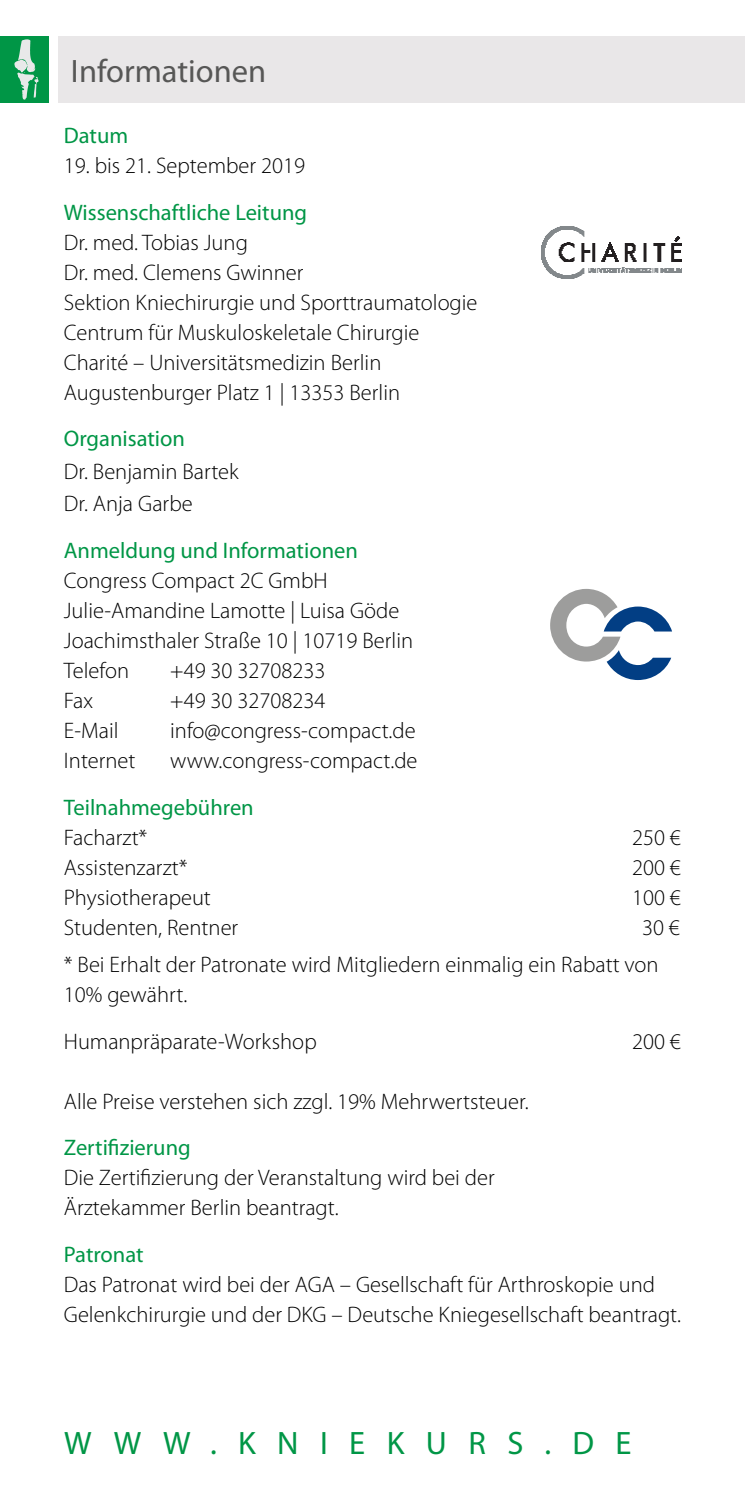
<style>
.page{position:relative;width:745px;height:1489px;background:#fff}
.page>*{position:absolute;margin:0;border:0;box-sizing:border-box;transform-origin:0 0}
.t1{font:32.5px "Myriad Pro";letter-spacing:.66em;color:#009646}
.t2{font:32.5px "Myriad Pro";color:#575756}
.t3{font:300 22.5px/30px "Myriad Pro";color:#000}
.t4{font:22.5px "Myriad Pro";color:#009646}
</style>
<div class="page">
<svg style="left:550px;top:589px;width:121px;height:91px"></svg>
<img style="left:541px;top:227px;width:139px;height:51px">
<div style="left:58px;top:36px;width:686px;height:66px;background:#e9e7e8"></div>
<div style="left:0;top:36px;width:48px;height:66px;background:#009646"></div>
<svg style="left:14px;top:39px;width:24px;height:61px"></svg>
<h1 class="t2" style="left:71px;top:51px;width:196px">Informationen</h1>
<p class="t4" style="left:64px;top:121px;width:66px">Datum</p>
<p class="t3" style="left:64px;top:150px;width:242px">19. bis 21. September 2019</p>
<p class="t4" style="left:64px;top:198px;width:245px">Wissenschaftliche Leitung</p>
<p class="t3" style="left:64px;top:227px;width:415px">Dr. med. Tobias Jung<br>Dr. med. Clemens Gwinner<br>Sektion Kniechirurgie und Sporttraumatologie Centrum für Muskuloskeletale Chirurgie Charité – Universitätsmedizin Berlin Augustenburger Platz 1 | 13353 Berlin</p>
<p class="t4" style="left:64px;top:425px;width:123px">Organisation</p>
<p class="t3" style="left:64px;top:455px;width:176px;line-height:32.5px">Dr. Benjamin Bartek<br>Dr. Anja Garbe</p>
<p class="t4" style="left:64px;top:536px;width:295px">Anmeldung und Informationen</p>
<p class="t3" style="left:64px;top:565px;width:350px">Congress Compact 2C GmbH<br>Julie-Amandine Lamotte | Luisa Göde<br>Joachimsthaler Straße 10 | 10719 Berlin<br>Telefon</p>
<p class="t3" style="left:170px;top:655px;width:157px">+49 30 32708233</p>
<p class="t3" style="left:64px;top:685px;width:31px">Fax</p>
<p class="t3" style="left:170px;top:685px;width:157px">+49 30 32708234</p>
<p class="t3" style="left:64px;top:715px;width:56px">E-Mail</p>
<p class="t3" style="left:170px;top:715px;width:247px">info@congress-compact.de</p>
<p class="t3" style="left:64px;top:745px;width:73px">Internet</p>
<p class="t3" style="left:170px;top:745px;width:248px">www.congress-compact.de</p>
<p class="t4" style="left:64px;top:793px;width:191px">Teilnahmegebühren</p>
<p class="t3" style="left:64px;top:822px;width:85px">Facharzt*</p>
<p class="t3" style="left:631px;top:822px;width:50px">250 €</p>
<p class="t3" style="left:64px;top:852px;width:125px">Assistenzarzt*</p>
<p class="t3" style="left:631px;top:852px;width:50px">200 €</p>
<p class="t3" style="left:64px;top:882px;width:148px">Physiotherapeut</p>
<p class="t3" style="left:631px;top:882px;width:50px">100 €</p>
<p class="t3" style="left:64px;top:912px;width:176px">Studenten, Rentner</p>
<p class="t3" style="left:64px;top:908px;width:617px;line-height:37px;text-indent:578px">30 € * Bei Erhalt der Patronate wird Mitgliedern einmalig ein Rabatt von</p>
<p class="t3" style="left:64px;top:970px;width:254px;line-height:46.8px">10% gewährt.<br>Humanpräparate-Workshop</p>
<p class="t3" style="left:631px;top:1025px;width:50px">200 €</p>
<p class="t3" style="left:64px;top:1085px;width:466px">Alle Preise verstehen sich zzgl. 19% Mehrwertsteuer.</p>
<p class="t4" style="left:64px;top:1133px;width:128px">Zertifizierung</p>
<p class="t3" style="left:64px;top:1162px;width:432px">Die Zertifizierung der Veranstaltung wird bei der<br>Ärztekammer Berlin beantragt.</p>
<p class="t4" style="left:64px;top:1240px;width:81px">Patronat</p>
<p class="t3" style="left:64px;top:1269px;width:618px">Das Patronat wird bei der AGA – Gesellschaft für Arthroskopie und<br>Gelenkchirurgie und der DKG – Deutsche Kniegesellschaft beantragt.</p>
<h1 class="t1" style="left:64px;top:1422px;width:568px">WWW.KNIEKURS.DE</h1>
</div>
